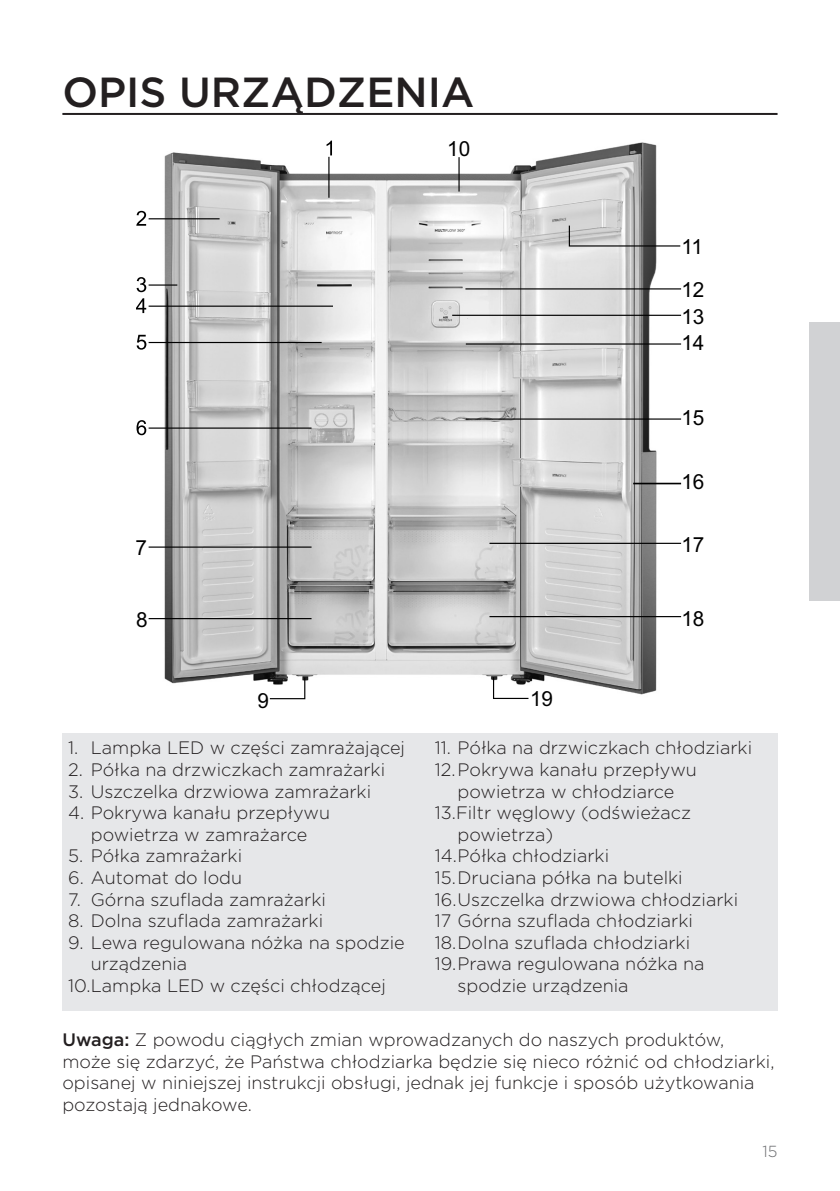
<style>
.page{position:relative;width:840px;height:1191px;background:#fff}
.page>*{position:absolute;margin:0;border:0;box-sizing:border-box;transform-origin:0 0}
.glavni_naslov{font:500 42px "Gotham";color:#231f20}
.t1{font:20.8px/43.4px "Arial";color:#000}
.seznam_stevilke_opis{font:300 18px/21.6px "Gotham";color:#231f20}
.seznam{font:300 18px/21.6px "Gotham";color:#231f20}
.t2{font:300 16px "Gotham";color:#6c6d70}
.s1{font-weight:500}
</style>
<div class="page">
<hr style="left:62px;top:113px;width:715px;height:2px;background:#231f20">
<div style="left:808px;top:322px;width:31px;height:279px;background:#d1d2d4"></div>
<div style="left:62px;top:733px;width:715px;height:278px;background:#e6e7e9"></div>
<svg style="left:326px;top:141px;width:6px;height:14px"></svg>
<svg style="left:136px;top:211px;width:10px;height:15px"></svg>
<svg style="left:136px;top:277px;width:10px;height:15px"></svg>
<svg style="left:136px;top:298px;width:10px;height:15px"></svg>
<svg style="left:136px;top:335px;width:10px;height:15px"></svg>
<svg style="left:148px;top:156px;width:534px;height:544px"></svg>
<svg style="left:136px;top:420px;width:10px;height:15px"></svg>
<hr style="left:465px;top:418px;width:215px;height:1px;background:#000">
<hr style="left:632px;top:483px;width:48px;height:1px;background:#000">
<hr style="left:452px;top:315px;width:228px;height:1px;background:#000">
<p class="glavni_naslov" style="left:62px;top:65px;width:413px">OPIS URZĄDZENIA</p>
<p class="t1" style="left:135px;top:526px;width:13px">7</p>
<p class="t1" style="left:136px;top:598px;width:13px">8</p>
<p class="t1" style="left:257px;top:679px;width:13px">9</p>
<p class="t1" style="left:447px;top:127px;width:25px">10</p>
<p class="t1" style="left:529px;top:676px;width:25px">19</p>
<p class="t1" style="left:681px;top:225px;width:25px">11<br>12</p>
<p class="t1" style="left:681px;top:321px;width:25px">14</p>
<p class="t1" style="left:681px;top:295px;width:25px">13</p>
<p class="t1" style="left:681px;top:396px;width:25px">15</p>
<p class="t1" style="left:681px;top:460px;width:25px">16</p>
<p class="t1" style="left:681px;top:523px;width:25px">17</p>
<p class="t1" style="left:681px;top:597px;width:25px">18</p>
<p class="seznam_stevilke_opis" style="left:434px;top:736px;width:318px">11. Półka na drzwiczkach chłodziarki</p>
<p class="seznam_stevilke_opis" style="left:434px;top:758px;width:263px;text-align:center">12.Pokrywa kanału przepływu powietrza w chłodziarce</p>
<p class="seznam_stevilke_opis" style="left:457px;top:801px;width:235px;text-indent:-23px">13.Filtr węglowy (odświeżacz powietrza)</p>
<p class="seznam_stevilke_opis" style="left:434px;top:844px;width:176px">14.Półka chłodziarki</p>
<p class="seznam_stevilke_opis" style="left:434px;top:866px;width:249px">15.Druciana półka na butelki</p>
<p class="seznam_stevilke_opis" style="left:434px;top:888px;width:305px">16.Uszczelka drzwiowa chłodziarki</p>
<p class="seznam_stevilke_opis" style="left:434px;top:909px;width:259px">17 Górna szuflada chłodziarki</p>
<p class="seznam_stevilke_opis" style="left:434px;top:931px;width:257px">18.Dolna szuflada chłodziarki</p>
<p class="seznam_stevilke_opis" style="left:457px;top:952px;width:248px;text-indent:-23px">19.Prawa regulowana nóżka na spodzie urządzenia</p>
<p class="seznam" style="left:62px;top:1028px;width:713px"><span class="s1">Uwaga:</span> Z powodu ciągłych zmian wprowadzanych do naszych produktów, może się zdarzyć, że Państwa chłodziarka będzie się nieco różnić od chłodziarki, opisanej w niniejszej instrukcji obsługi, jednak jej funkcje i sposób użytkowania pozostają jednakowe.</p>
<p class="seznam_stevilke_opis" style="left:68px;top:736px;width:338px">1. Lampka LED w części zamrażającej</p>
<p class="seznam_stevilke_opis" style="left:68px;top:758px;width:318px">2. Półka na drzwiczkach zamrażarki</p>
<p class="seznam_stevilke_opis" style="left:68px;top:780px;width:304px">3. Uszczelka drzwiowa zamrażarki</p>
<p class="seznam_stevilke_opis" style="left:68px;top:801px;width:263px;text-align:center">4. Pokrywa kanału przepływu powietrza w zamrażarce</p>
<p class="seznam_stevilke_opis" style="left:68px;top:844px;width:175px">5. Półka zamrażarki</p>
<p class="seznam_stevilke_opis" style="left:68px;top:866px;width:175px">6. Automat do lodu</p>
<p class="seznam_stevilke_opis" style="left:68px;top:888px;width:259px">7. Górna szuflada zamrażarki</p>
<p class="seznam_stevilke_opis" style="left:68px;top:909px;width:256px">8. Dolna szuflada zamrażarki</p>
<p class="seznam_stevilke_opis" style="left:91px;top:931px;width:315px;text-indent:-23px">9. Lewa regulowana nóżka na spodzie urządzenia</p>
<p class="seznam_stevilke_opis" style="left:68px;top:974px;width:319px">10.Lampka LED w części chłodzącej</p>
<p class="t2" style="left:762px;top:1140px;width:17px">15</p>
</div>
